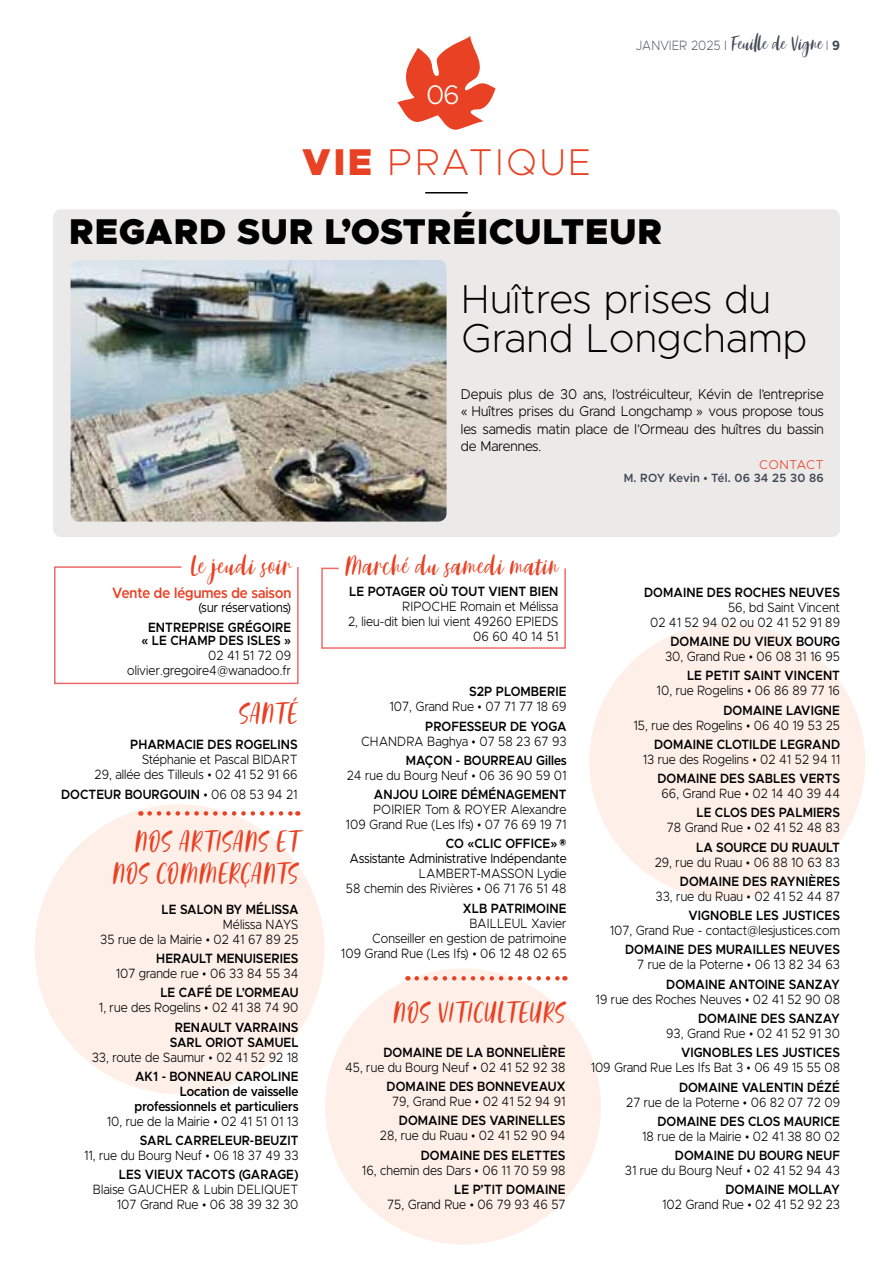
<style>
.page{position:relative;width:893px;height:1263px;background:#fff}
.page>*{position:absolute;margin:0;border:0;box-sizing:border-box;transform-origin:0 0}
.t1{font:200 40.5px/39px "Metropolis";letter-spacing:.015em;color:#000}
.t2{font:200 37.5px "Metropolis";letter-spacing:.05em;color:#e84124}
.t3{font:900 36px "Metropolis";letter-spacing:.015em;color:#000}
.t4{font:30px/31.5px "Adelio Darmanto";letter-spacing:.01em;color:#e84124;text-align:right;scale:.9 1}
.t5{font:28.5px "Adelio Darmanto";letter-spacing:.025em;color:#e84124;scale:.9 1}
.t6{font:300 27px "Metropolis";color:#fff}
.t7{font:21px "Adelio Darmanto";color:#404956;scale:.9 1}
.t8{font:600 15px "Metropolis";letter-spacing:.005em;color:#e84124;scale:.9 1}
.t9{font:300 14.25px/17.2px "Metropolis";color:#000;text-align:justify;scale:.94 1}
.t10{font:300 13.5px/15px "Metropolis";letter-spacing:.005em;color:#000;text-align:right;scale:.9 1}
.t11{font:600 13.5px/15px "Metropolis";letter-spacing:.005em;color:#000;text-align:center;scale:.9 1}
.t12{font:13.5px "Metropolis";letter-spacing:.005em;color:#000;scale:.9 1}
.t13{font:300 12.75px "Metropolis";letter-spacing:.025em;color:#e84124}
.t14{font:600 12px "Metropolis";letter-spacing:.025em;color:#404956;scale:.95 1}
.s1{font-weight:900}
.s2{font-family:"Metropolis";font-weight:200;font-size:13.5px}
.s3{font-family:"Metropolis";font-weight:700;font-size:13.5px}
.s4{font-weight:300}
</style>
<div class="page">
<div style="left:35px;top:804px;width:289px;height:290px;background:#feefe8;border-radius:50%"></div>
<div style="left:325px;top:968px;width:276px;height:276px;background:#feefe8;border-radius:50%"></div>
<div style="left:589px;top:623px;width:276px;height:276px;background:#feefe8;border-radius:50%"></div>
<svg style="left:417px;top:976px;width:148px;height:4px"></svg>
<svg style="left:150px;top:811px;width:148px;height:5px"></svg>
<div style="left:53px;top:209px;width:787px;height:328px;background:#ece9e9;border-radius:9px"></div>
<img style="left:71px;top:260px;width:376px;height:262px">
<svg style="left:321px;top:567px;width:245px;height:82px"></svg>
<svg style="left:54px;top:566px;width:245px;height:119px"></svg>
<hr style="left:425px;top:192px;width:43px;height:2px;background:#000">
<svg style="left:397px;top:36px;width:99px;height:94px"></svg>
<h3 class="t6" style="left:426px;top:78px;width:35px">06</h3>
<h2 class="t2" style="left:302px;top:139px;width:291px"><span class="s1">VIE</span> PRATIQUE</h2>
<h3 class="t7" style="left:635px;top:32px;width:229px"><span class="s2">JANVIER 2025 I</span> Feuille de Vigne <span class="s2">I</span> <span class="s3">9</span></h3>
<h3 class="t3" style="left:69px;top:208px;width:595px">REGARD SUR L’OSTRÉICULTEUR</h3>
<h3 class="t5" style="left:190px;top:550px;width:114px">Le jeudi soir</h3>
<p class="t8" style="left:112px;top:583px;width:200px">Vente de légumes de saison</p>
<p class="t12" style="left:198px;top:599px;width:105px">(sur réservations)</p>
<p class="t11" style="left:141px;top:620px;width:168px;line-height:13.2px">ENTREPRISE GRÉGOIRE « LE CHAMP DES ISLES »</p>
<p class="t10" style="left:127px;top:648px;width:184px">02 41 51 72 09 olivier.gregoire4@wanadoo.fr</p>
<h3 class="t4" style="left:239px;top:699px;width:67px">SANTÉ</h3>
<p class="t11" style="left:130px;top:737px;width:188px">PHARMACIE DES ROGELINS</p>
<p class="t10" style="left:94px;top:752px;width:227px">Stéphanie et Pascal BIDART<br>29, allée des Tilleuls • 02 41 52 91 66</p>
<p class="t11" style="left:61px;top:786px;width:264px">DOCTEUR BOURGOUIN <span class="s4">• 06 08 53 94 21</span></p>
<h3 class="t4" style="left:112px;top:827px;width:209px">NOS ARTISANS ET<br>NOS COMMERÇANTS</h3>
<p class="t11" style="left:162px;top:902px;width:154px">LE SALON BY MÉLISSA</p>
<p class="t10" style="left:100px;top:917px;width:222px">Mélissa NAYS<br>35 rue de la Mairie • 02 41 67 89 25</p>
<p class="t11" style="left:156px;top:951px;width:160px">HERAULT MENUISERIES</p>
<p class="t10" style="left:116px;top:966px;width:205px">107 grande rue • 06 33 84 55 34</p>
<p class="t11" style="left:160px;top:985px;width:155px">LE CAFÉ DE L’ORMEAU</p>
<p class="t10" style="left:99px;top:1000px;width:223px">1, rue des Rogelins • 02 41 38 74 90</p>
<p class="t11" style="left:170px;top:1019px;width:145px">RENAULT VARRAINS<br>SARL ORIOT SAMUEL</p>
<p class="t10" style="left:92px;top:1049px;width:231px">33, route de Saumur • 02 41 52 92 18</p>
<p class="t11" style="left:135px;top:1069px;width:184px;text-align:right">AK1 - BONNEAU CAROLINE<br>Location de vaisselle professionnels et particuliers</p>
<p class="t10" style="left:107px;top:1114px;width:215px">10, rue de la Mairie • 02 41 51 01 13</p>
<p class="t11" style="left:140px;top:1133px;width:178px">SARL CARRELEUR-BEUZIT</p>
<p class="t10" style="left:84px;top:1148px;width:240px">11, rue du Bourg Neuf • 06 18 37 49 33</p>
<p class="t11" style="left:119px;top:1167px;width:201px">LES VIEUX TACOTS (GARAGE)</p>
<p class="t10" style="left:93px;top:1182px;width:230px">Blaise GAUCHER &amp; Lubin DELIQUET<br>107 Grand Rue • 06 38 39 32 30</p>
<h1 class="t1" style="left:461px;top:280px;width:348px">Huîtres prises du<br>Grand Longchamp</h1>
<p class="t9" style="left:461px;top:385px;width:388px">Depuis plus de 30 ans, l’ostréiculteur, Kévin de l’entreprise « Huîtres prises du Grand Longchamp » vous propose tous les samedis matin place de l’Ormeau des huîtres du bassin de Marennes.</p>
<p class="t13" style="left:759px;top:456px;width:66px">CONTACT</p>
<p class="t14" style="left:624px;top:471px;width:212px">M. ROY Kevin • Tél. 06 34 25 30 86</p>
<h3 class="t5" style="left:345px;top:550px;width:239px">Marché du samedi matin</h3>
<p class="t11" style="left:349px;top:583px;width:234px">LE POTAGER OÙ TOUT VIENT BIEN</p>
<p class="t10" style="left:348px;top:598px;width:235px">RIPOCHE Romain et Mélissa<br>2, lieu-dit bien lui vient 49260 EPIEDS<br>06 60 40 14 51</p>
<p class="t11" style="left:469px;top:684px;width:110px">S2P PLOMBERIE</p>
<p class="t10" style="left:390px;top:699px;width:198px">107, Grand Rue • 07 71 77 18 69</p>
<p class="t11" style="left:425px;top:718px;width:159px">PROFESSEUR DE YOGA</p>
<p class="t10" style="left:361px;top:733px;width:230px">CHANDRA Baghya • 07 58 23 67 93</p>
<p class="t11" style="left:406px;top:753px;width:180px">MAÇON - BOURREAU Gilles</p>
<p class="t10" style="left:347px;top:768px;width:246px">24 rue du Bourg Neuf • 06 36 90 59 01</p>
<p class="t11" style="left:374px;top:787px;width:216px">ANJOU LOIRE DÉMÉNAGEMENT</p>
<p class="t10" style="left:346px;top:802px;width:247px">POIRIER Tom &amp; ROYER Alexandre<br>109 Grand Rue (Les Ifs) • 07 76 69 19 71</p>
<p class="t11" style="left:446px;top:836px;width:136px">CO «CLIC OFFICE»®</p>
<p class="t12" style="left:349px;top:850px;width:243px">Assistante Administrative Indépendante</p>
<p class="t10" style="left:346px;top:866px;width:247px">LAMBERT-MASSON Lydie<br>58 chemin des Rivières • 06 71 76 51 48</p>
<p class="t11" style="left:463px;top:900px;width:117px">XLB PATRIMOINE</p>
<p class="t10" style="left:341px;top:915px;width:252px">BAILLEUL Xavier<br>Conseiller en gestion de patrimoine<br>109 Grand Rue (Les Ifs) • 06 12 48 02 65</p>
<h3 class="t4" style="left:393px;top:998px;width:193px">NOS VITICULTEURS</h3>
<p class="t11" style="left:383px;top:1045px;width:204px">DOMAINE DE LA BONNELIÈRE</p>
<p class="t10" style="left:345px;top:1060px;width:246px">45, rue du Bourg Neuf • 02 41 52 92 38</p>
<p class="t11" style="left:387px;top:1079px;width:200px">DOMAINE DES BONNEVEAUX</p>
<p class="t10" style="left:392px;top:1094px;width:194px">79, Grand Rue • 02 41 52 94 91</p>
<p class="t11" style="left:399px;top:1113px;width:187px">DOMAINE DES VARINELLES</p>
<p class="t10" style="left:380px;top:1128px;width:208px">28, rue du Ruau • 02 41 52 90 94</p>
<p class="t11" style="left:421px;top:1147px;width:162px">DOMAINE DES ELETTES</p>
<p class="t10" style="left:362px;top:1162px;width:228px">16, chemin des Dars • 06 11 70 59 98</p>
<p class="t11" style="left:454px;top:1182px;width:125px">LE P’TIT DOMAINE</p>
<p class="t10" style="left:387px;top:1197px;width:200px">75, Grand Rue • 06 79 93 46 57</p>
<p class="t11" style="left:644px;top:585px;width:219px">DOMAINE DES ROCHES NEUVES</p>
<p class="t10" style="left:650px;top:600px;width:213px">56, bd Saint Vincent<br>02 41 52 94 02 ou 02 41 52 91 89</p>
<p class="t11" style="left:670px;top:634px;width:190px">DOMAINE DU VIEUX BOURG</p>
<p class="t10" style="left:665px;top:649px;width:196px">30, Grand Rue • 06 08 31 16 95</p>
<p class="t11" style="left:687px;top:668px;width:171px">LE PETIT SAINT VINCENT</p>
<p class="t10" style="left:657px;top:683px;width:205px">10, rue Rogelins • 06 86 89 77 16</p>
<p class="t11" style="left:723px;top:702px;width:131px">DOMAINE LAVIGNE</p>
<p class="t10" style="left:633px;top:717px;width:231px">15, rue des Rogelins • 06 40 19 53 25</p>
<p class="t11" style="left:654px;top:737px;width:208px">DOMAINE CLOTILDE LEGRAND</p>
<p class="t10" style="left:643px;top:752px;width:221px">13 rue des Rogelins • 02 41 52 94 11</p>
<p class="t11" style="left:657px;top:771px;width:204px">DOMAINE DES SABLES VERTS</p>
<p class="t10" style="left:661px;top:786px;width:200px">66, Grand Rue • 02 14 40 39 44</p>
<p class="t11" style="left:696px;top:805px;width:161px">LE CLOS DES PALMIERS</p>
<p class="t10" style="left:667px;top:820px;width:194px">78 Grand Rue • 02 41 52 48 83</p>
<p class="t11" style="left:696px;top:839px;width:161px">LA SOURCE DU RUAULT</p>
<p class="t10" style="left:655px;top:854px;width:207px">29, rue du Ruau • 06 88 10 63 83</p>
<p class="t11" style="left:680px;top:874px;width:179px">DOMAINE DES RAYNIÈRES</p>
<p class="t10" style="left:655px;top:889px;width:207px">33, rue du Ruau • 02 41 52 44 87</p>
<p class="t11" style="left:689px;top:908px;width:170px">VIGNOBLE LES JUSTICES</p>
<p class="t10" style="left:610px;top:923px;width:257px">107, Grand Rue - contact@lesjustices.com</p>
<p class="t11" style="left:625px;top:942px;width:240px">DOMAINE DES MURAILLES NEUVES</p>
<p class="t10" style="left:637px;top:957px;width:227px">7 rue de la Poterne • 06 13 82 34 63</p>
<p class="t11" style="left:666px;top:976px;width:195px">DOMAINE ANTOINE SANZAY</p>
<p class="t10" style="left:596px;top:991px;width:273px">19 rue des Roches Neuves • 02 41 52 90 08</p>
<p class="t11" style="left:698px;top:1011px;width:159px">DOMAINE DES SANZAY</p>
<p class="t10" style="left:666px;top:1026px;width:195px">93, Grand Rue • 02 41 52 91 30</p>
<p class="t11" style="left:681px;top:1045px;width:178px">VIGNOBLES LES JUSTICES</p>
<p class="t10" style="left:591px;top:1060px;width:279px">109 Grand Rue Les Ifs Bat 3 • 06 49 15 55 08</p>
<p class="t11" style="left:679px;top:1079px;width:180px">DOMAINE VALENTIN DÉZÉ</p>
<p class="t10" style="left:626px;top:1094px;width:239px">27 rue de la Poterne • 06 82 07 72 09</p>
<p class="t11" style="left:657px;top:1113px;width:204px">DOMAINE DES CLOS MAURICE</p>
<p class="t10" style="left:642px;top:1128px;width:221px">18 rue de la Mairie • 02 41 38 80 02</p>
<p class="t11" style="left:675px;top:1148px;width:185px">DOMAINE DU BOURG NEUF</p>
<p class="t10" style="left:625px;top:1163px;width:241px">31 rue du Bourg Neuf • 02 41 52 94 43</p>
<p class="t11" style="left:725px;top:1182px;width:129px">DOMAINE MOLLAY</p>
<p class="t10" style="left:662px;top:1197px;width:199px">102 Grand Rue • 02 41 52 92 23</p>
</div>
